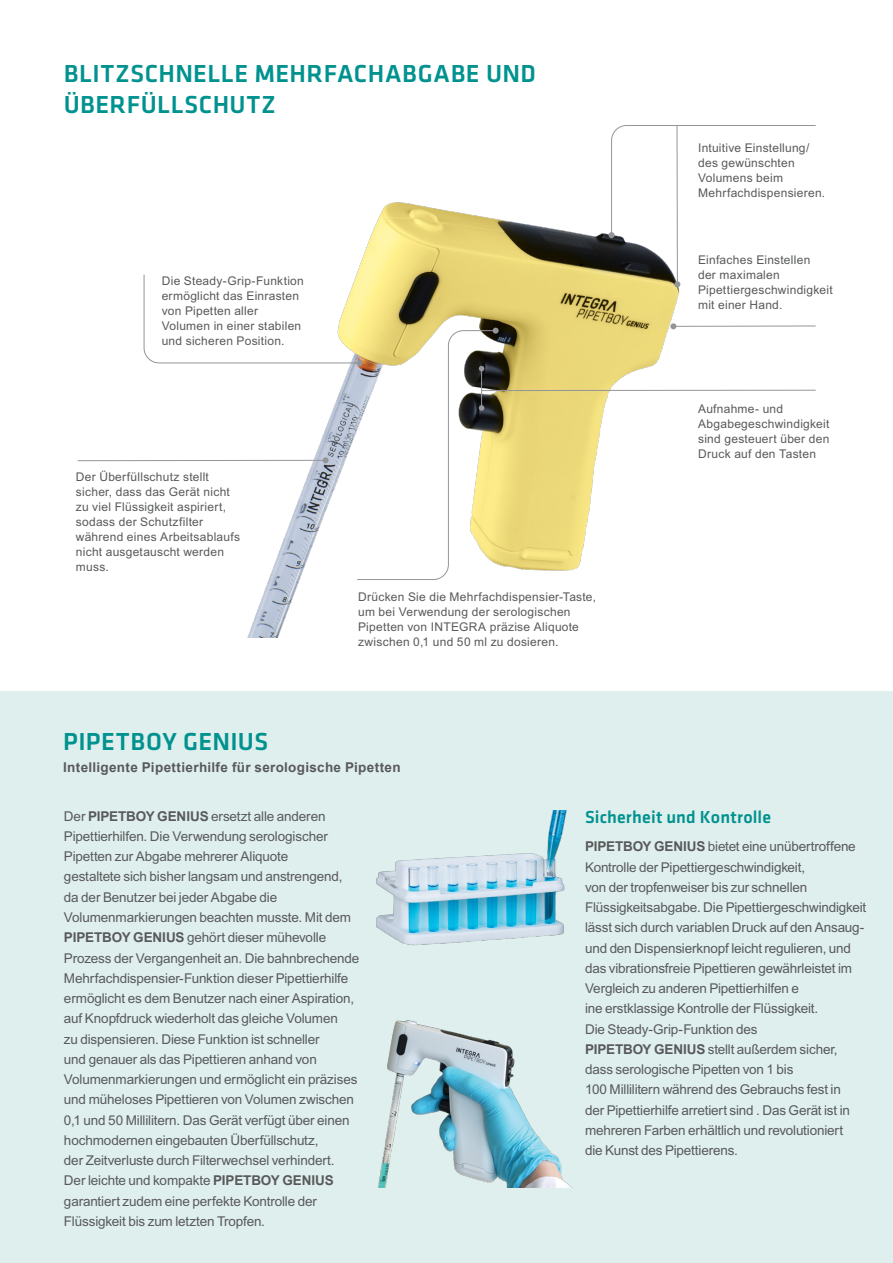
<style>
.page{position:relative;width:893px;height:1263px;background:#fff}
.page>*{position:absolute;margin:0;border:0;box-sizing:border-box;transform-origin:0 0}
.t1{font:500 25.5px/31.5px "Klavika Basic";letter-spacing:.02em;color:#00928f}
.t2{font:500 18px "Klavika Basic";letter-spacing:.005em;color:#00928f}
.t3{font:13.5px/20.2px "Arial";letter-spacing:-.01em;color:#58595b}
.t4{font:700 13.5px "Arial";letter-spacing:.025em;color:#58595b}
.t5{font:12px/15px "Arial";letter-spacing:.02em;color:#58595b}
.s1{font-weight:700}
</style>
<div class="page">
<div style="left:0;top:692px;width:893px;height:571px;background:#dfefed"></div>
<img style="left:376px;top:811px;width:191px;height:135px">
<img style="left:378px;top:1020px;width:195px;height:168px">
<img style="left:247px;top:202px;width:451px;height:436px">
<hr style="left:78px;top:460px;width:248px;height:1px;background:#939598">
<svg style="left:609px;top:125px;width:207px;height:113px"></svg>
<hr style="left:673px;top:326px;width:142px;height:1px;background:#939598">
<svg style="left:670px;top:323px;width:6px;height:6px"></svg>
<hr style="left:677px;top:125px;width:1px;height:159px;background:#939598">
<svg style="left:674px;top:281px;width:6px;height:6px"></svg>
<hr style="left:482px;top:390px;width:333px;height:1px;background:#939598">
<svg style="left:143px;top:274px;width:356px;height:306px"></svg>
<h1 class="t1" style="left:64px;top:57px;width:473px">BLITZSCHNELLE MEHRFACHABGABE UND<br>ÜBERFÜLLSCHUTZ</h1>
<p class="t5" style="left:162px;top:273px;width:144px">Die Steady-Grip-Funktion ermöglicht das Einrasten von Pipetten aller<br>Volumen in einer stabilen und sicheren Position.</p>
<p class="t5" style="left:76px;top:470px;width:166px">Der Überfüllschutz stellt sicher, dass das Gerät nicht zu viel Flüssigkeit aspiriert, sodass der Schutzfilter während eines Arbeitsablaufs nicht ausgetauscht werden muss.</p>
<p class="t5" style="left:358px;top:589px;width:239px">Drücken Sie die Mehrfachdispensier-Taste, um bei Verwendung der serologischen Pipetten von INTEGRA präzise Aliquote zwischen 0,1 und 50 ml zu dosieren.</p>
<h1 class="t1" style="left:63px;top:725px;width:206px">PIPETBOY GENIUS</h1>
<p class="t4" style="left:63px;top:759px;width:339px">Intelligente Pipettierhilfe für serologische Pipetten</p>
<p class="t5" style="left:698px;top:141px;width:129px">Intuitive Einstellung/ des gewünschten<br>Volumens beim<br>Mehrfachdispensieren.</p>
<p class="t5" style="left:698px;top:252px;width:136px">Einfaches Einstellen<br>der maximalen<br>Pipettiergeschwindigkeit mit einer Hand.</p>
<p class="t5" style="left:698px;top:401px;width:133px">Aufnahme- und<br>Abgabegeschwindigkeit sind gesteuert über den<br>Druck auf den Tasten</p>
<p class="t3" style="left:64px;top:806px;width:297px">Der <span class="s1">PIPETBOY GENIUS</span> ersetzt alle anderen Pipettierhilfen. Die Verwendung serologischer Pipetten zur Abgabe mehrerer Aliquote<br>gestaltete sich bisher langsam und anstrengend, da der Benutzer bei jeder Abgabe die Volumenmarkierungen beachten musste. Mit dem <span class="s1">PIPETBOY GENIUS</span> gehört dieser mühevolle Prozess der Vergangenheit an. Die bahnbrechende Mehrfachdispensier-Funktion dieser Pipettierhilfe ermöglicht es dem Benutzer nach einer Aspiration, auf Knopfdruck wiederholt das gleiche Volumen<br>zu dispensieren. Diese Funktion ist schneller<br>und genauer als das Pipettieren anhand von Volumenmarkierungen und ermöglicht ein präzises und müheloses Pipettieren von Volumen zwischen 0,1 und 50 Millilitern. Das Gerät verfügt über einen hochmodernen eingebauten Überfüllschutz,<br>der Zeitverluste durch Filterwechsel verhindert.<br>Der leichte und kompakte <span class="s1">PIPETBOY GENIUS </span>garantiert zudem eine perfekte Kontrolle der Flüssigkeit bis zum letzten Tropfen.</p>
<h2 class="t2" style="left:585px;top:804px;width:187px">Sicherheit und Kontrolle</h2>
<p class="t3" style="left:585px;top:837px;width:283px"><span class="s1">PIPETBOY GENIUS</span> bietet eine unübertroffene Kontrolle der Pipettiergeschwindigkeit,<br>von der tropfenweiser bis zur schnellen Flüssigkeitsabgabe. Die Pipettiergeschwindigkeit lässt sich durch variablen Druck auf den Ansaug&shy;und den Dispensierknopf leicht regulieren, und das vibrationsfreie Pipettieren gewährleistet im Vergleich zu anderen Pipettierhilfen e<br>ine erstklassige Kontrolle der Flüssigkeit.<br>Die Steady-Grip-Funktion des<br><span class="s1">PIPETBOY GENIUS</span> stellt außerdem sicher, dass serologische Pipetten von 1 bis<br>100 Millilitern während des Gebrauchs fest in<br>der Pipettierhilfe arretiert sind . Das Gerät ist in mehreren Farben erhältlich und revolutioniert<br>die Kunst des Pipettierens.</p>
</div>
